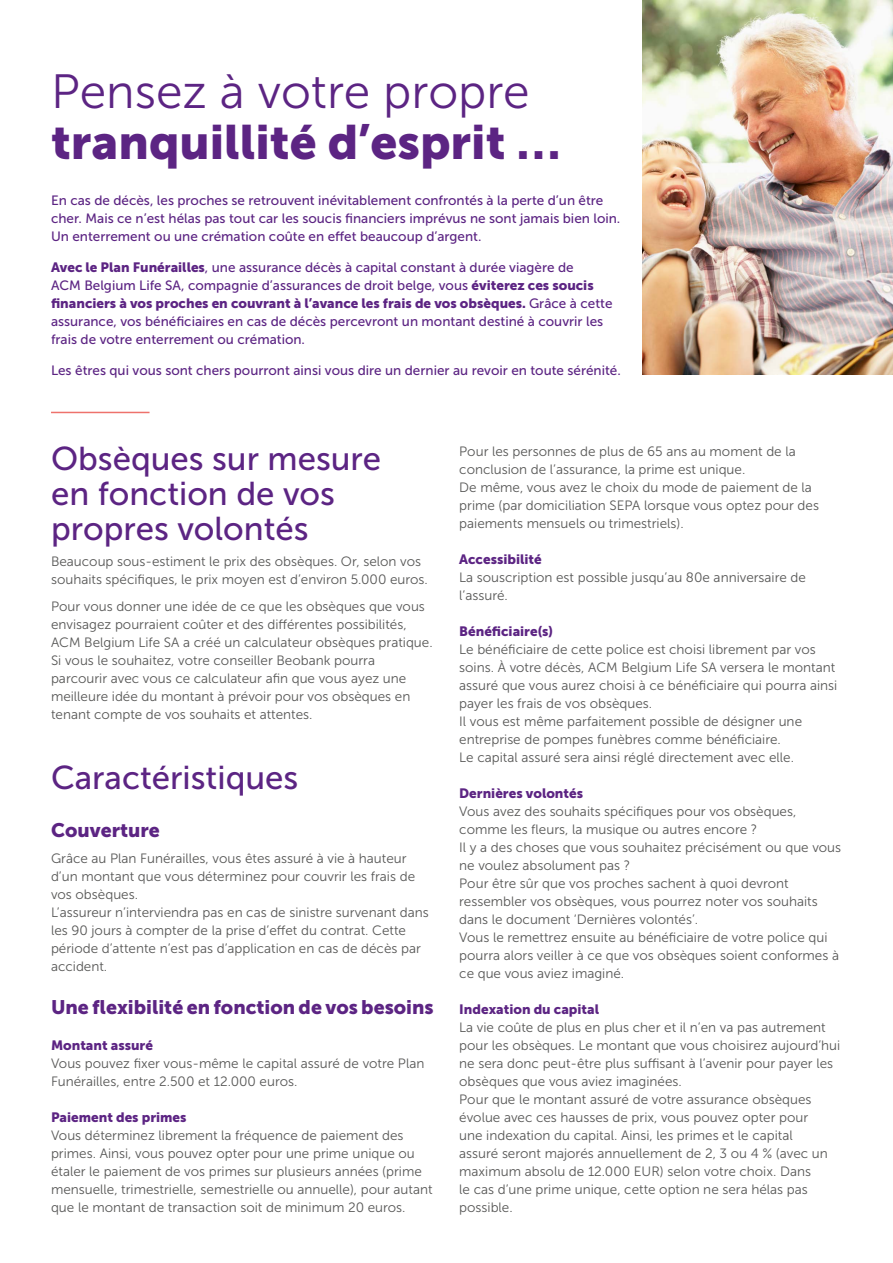
<style>
.page{position:relative;width:893px;height:1263px;background:#fff}
.page>*{position:absolute;margin:0;border:0;box-sizing:border-box;transform-origin:0 0}
.t1{font:48px/51px "Museo Sans 900";color:#5c2483}
.t2{font:33px/34.5px "Museo Sans 500";color:#5c2483}
.t3{font:19.5px "Museo Sans 900";color:#5c2483}
.Body{font:13.5px/18px "Museo Sans 300";color:#575756}
.Body-2{font:13.5px/18px "Museo Sans 500";color:#5c2483}
.Body-3{font:13.5px "Museo Sans 900";color:#5c2483}
.s1{font-family:"Museo Sans 300"}
.s2{font-family:"Museo Sans 900"}
</style>
<div class="page">
<img style="left:642px;top:0;width:251px;height:375px">
<hr style="left:51px;top:412px;width:99px;height:1px;background:#ee726c">
<p class="t1" style="left:51px;top:66px;width:511px"><span class="s1">Pensez à votre propre </span>tranquillité d’esprit …</p>
<p class="Body-2" style="left:51px;top:192px;width:571px">En cas de décès, les proches se retrouvent inévitablement confrontés à la perte d’un être cher. Mais ce n’est hélas pas tout car les soucis financiers imprévus ne sont jamais bien loin.<br>Un enterrement ou une crémation coûte en effet beaucoup d’argent.</p>
<p class="Body-2" style="left:51px;top:258px;width:563px"><span class="s2">Avec le Plan Funérailles</span>, une assurance décès à capital constant à durée viagère de<br>ACM Belgium Life SA, compagnie d’assurances de droit belge, vous <span class="s2">éviterez ces soucis financiers à vos proches en couvrant à l’avance les frais de vos obsèques.</span> Grâce à cette assurance, vos bénéficiaires en cas de décès percevront un montant destiné à couvrir les frais de votre enterrement ou crémation.</p>
<p class="Body-2" style="left:51px;top:361px;width:571px">Les êtres qui vous sont chers pourront ainsi vous dire un dernier au revoir en toute sérénité.</p>
<h1 class="t2" style="left:51px;top:442px;width:332px">Obsèques sur mesure en fonction de vos propres volontés</h1>
<p class="Body" style="left:51px;top:553px;width:378px">Beaucoup sous-estiment le prix des obsèques. Or, selon vos souhaits spécifiques, le prix moyen est d’environ 5.000 euros.</p>
<p class="Body" style="left:51px;top:597px;width:383px">Pour vous donner une idée de ce que les obsèques que vous envisagez pourraient coûter et des différentes possibilités, ACM Belgium Life SA a créé un calculateur obsèques pratique.<br>Si vous le souhaitez, votre conseiller Beobank pourra parcourir avec vous ce calculateur afin que vous ayez une meilleure idée du montant à prévoir pour vos obsèques en tenant compte de vos souhaits et attentes.</p>
<h1 class="t2" style="left:51px;top:760px;width:249px">Caractéristiques</h1>
<h3 class="t3" style="left:51px;top:819px;width:110px">Couverture</h3>
<p class="Body" style="left:51px;top:850px;width:379px">Grâce au Plan Funérailles, vous êtes assuré à vie à hauteur d’un montant que vous déterminez pour couvrir les frais de vos obsèques.<br>L’assureur n’interviendra pas en cas de sinistre survenant dans les 90 jours à compter de la prise d’effet du contrat. Cette période d’attente n’est pas d’application en cas de décès par accident.</p>
<h3 class="t3" style="left:51px;top:995px;width:384px">Une flexibilité en fonction de vos besoins</h3>
<p class="Body-3" style="left:51px;top:1037px;width:104px">Montant assuré</p>
<p class="Body" style="left:51px;top:1054px;width:375px">Vous pouvez fixer vous-même le capital assuré de votre Plan<br>Funérailles, entre 2.500 et 12.000 euros.</p>
<p class="Body-3" style="left:51px;top:1109px;width:137px">Paiement des primes</p>
<p class="Body" style="left:51px;top:1126px;width:383px">Vous déterminez librement la fréquence de paiement des primes. Ainsi, vous pouvez opter pour une prime unique ou étaler le paiement de vos primes sur plusieurs années (prime mensuelle, trimestrielle, semestrielle ou annuelle), pour autant que le montant de transaction soit de minimum 20 euros.</p>
<p class="Body" style="left:459px;top:442px;width:338px">Pour les personnes de plus de 65 ans au moment de la conclusion de l’assurance, la prime est unique.</p>
<p class="Body" style="left:459px;top:478px;width:361px">De même, vous avez le choix du mode de paiement de la prime (par domiciliation SEPA lorsque vous optez pour des paiements mensuels ou trimestriels).</p>
<p class="Body-3" style="left:459px;top:551px;width:84px">Accessibilité</p>
<p class="Body" style="left:459px;top:568px;width:348px">La souscription est possible jusqu’au 80e anniversaire de l’assuré.</p>
<p class="Body-3" style="left:459px;top:623px;width:95px">Bénéficiaire(s)</p>
<p class="Body" style="left:459px;top:640px;width:380px">Le bénéficiaire de cette police est choisi librement par vos soins. À votre décès, ACM Belgium Life SA versera le montant assuré que vous aurez choisi à ce bénéficiaire qui pourra ainsi payer les frais de vos obsèques.</p>
<p class="Body" style="left:459px;top:712px;width:344px">Il vous est même parfaitement possible de désigner une entreprise de pompes funèbres comme bénéficiaire.</p>
<p class="Body" style="left:459px;top:748px;width:336px">Le capital assuré sera ainsi réglé directement avec elle.</p>
<p class="Body-3" style="left:459px;top:785px;width:125px">Dernières volontés</p>
<p class="Body" style="left:459px;top:802px;width:339px">Vous avez des souhaits spécifiques pour vos obsèques, comme les fleurs, la musique ou autres encore ?</p>
<p class="Body" style="left:459px;top:838px;width:383px">Il y a des choses que vous souhaitez précisément ou que vous ne voulez absolument pas ?</p>
<p class="Body" style="left:459px;top:874px;width:360px">Pour être sûr que vos proches sachent à quoi devront ressembler vos obsèques, vous pourrez noter vos souhaits dans le document ‘Dernières volontés’.</p>
<p class="Body" style="left:459px;top:928px;width:381px">Vous le remettrez ensuite au bénéficiaire de votre police qui pourra alors veiller à ce que vos obsèques soient conformes à ce que vous aviez imaginé.</p>
<p class="Body-3" style="left:459px;top:1001px;width:141px">Indexation du capital</p>
<p class="Body" style="left:459px;top:1018px;width:383px">La vie coûte de plus en plus cher et il n’en va pas autrement pour les obsèques. Le montant que vous choisirez aujourd’hui ne sera donc peut-être plus suffisant à l’avenir pour payer les obsèques que vous aviez imaginées.</p>
<p class="Body" style="left:459px;top:1090px;width:370px">Pour que le montant assuré de votre assurance obsèques évolue avec ces hausses de prix, vous pouvez opter pour une indexation du capital. Ainsi, les primes et le capital assuré seront majorés annuellement de 2, 3 ou 4 % (avec un maximum absolu de 12.000 EUR) selon votre choix. Dans<br>le cas d’une prime unique, cette option ne sera hélas pas possible.</p>
</div>
